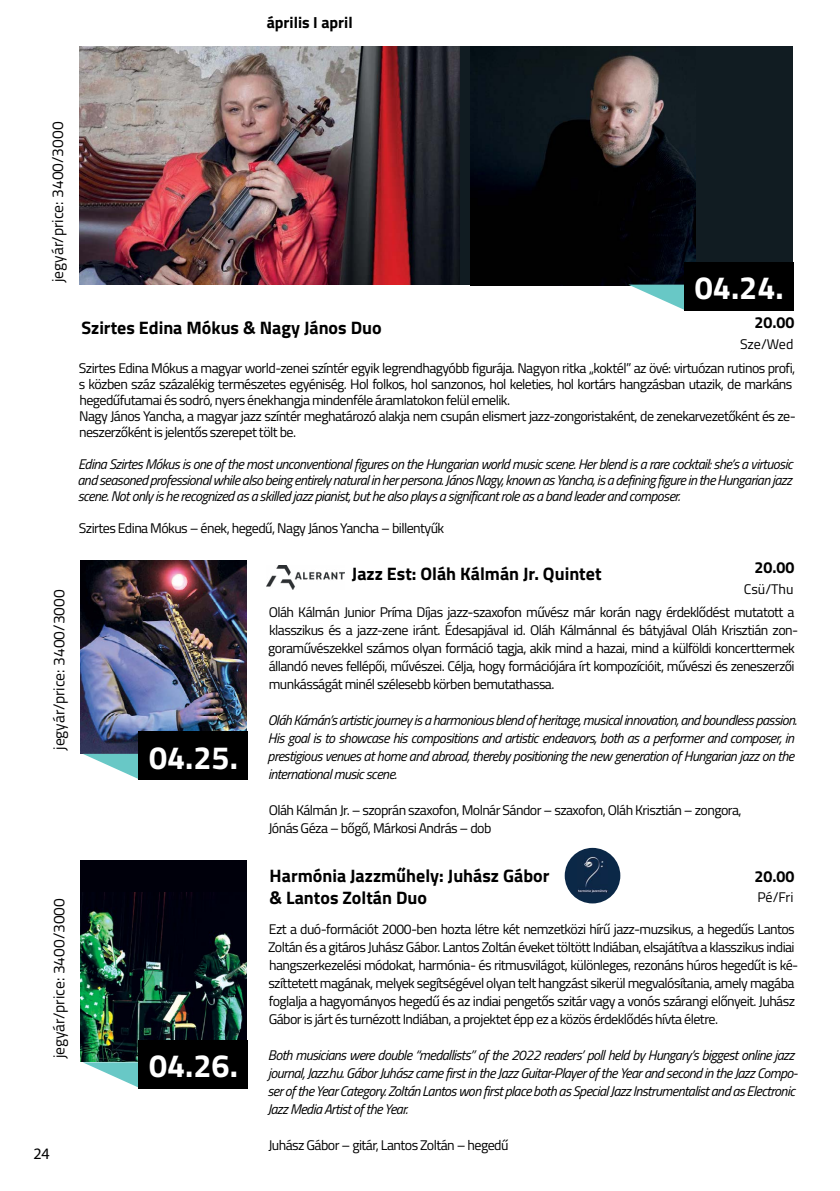
<style>
.page{position:relative;width:840px;height:1191px;background:#fff}
.page>*{position:absolute;margin:0;border:0;box-sizing:border-box;transform-origin:0 0}
.t1{font:700 32.2px "Titillium Web";color:#fff}
.t2{font:700 18px/21.6px "Titillium Web";color:#000}
.t3{font:700 16px "Titillium Web";color:#000}
.t4{font:16px "Myriad Pro";color:#000}
.t5{font:15.6px "Titillium Web";color:#000}
.t6{font:14px/18px "Titillium Web";letter-spacing:-.04em;color:#000}
.t7{font:italic 14px/18px "Titillium Web";letter-spacing:-.04em;color:#000}
</style>
<div class="page">
<div style="left:458px;top:46px;width:334px;height:239px;background:#111c22"></div>
<img style="left:470px;top:46px;width:224px;height:239px">
<img style="left:79px;top:46px;width:380px;height:239px">
<svg style="left:628px;top:285px;width:55px;height:25px"></svg>
<div style="left:683px;top:262px;width:109px;height:48px;background:#000"></div>
<img style="left:81px;top:560px;width:166px;height:193px">
<svg style="left:83px;top:754px;width:55px;height:25px"></svg>
<div style="left:138px;top:731px;width:109px;height:48px;background:#000"></div>
<div style="left:81px;top:860px;width:166px;height:201px;background:#00000b"></div>
<img style="left:81px;top:892px;width:166px;height:169px">
<svg style="left:83px;top:1062px;width:55px;height:25px"></svg>
<div style="left:138px;top:1040px;width:109px;height:48px;background:#000"></div>
<div style="left:564px;top:848px;width:56px;height:55px;background:#0b2847;border-radius:50%"></div>
<img style="left:577px;top:856px;width:30px;height:37px">
<img style="left:267px;top:565px;width:77px;height:25px">
<p class="t3" style="left:266px;top:10px;width:87px">április I april</p>
<p class="t3" style="left:267px;top:13px;width:88px">május I may</p>
<p class="t5" style="left:46px;top:282px;width:162px;rotate:-90deg">jegyár/price: 3400/3000</p>
<p class="t5" style="left:48px;top:750px;width:162px;rotate:-90deg">jegyár/price: 3400/3000</p>
<p class="t2" style="left:81px;top:316px;width:302px">Szirtes Edina Mókus &amp; Nagy János Duo</p>
<h1 class="t1" style="left:694px;top:263px;width:90px">04.24.</h1>
<p class="t3" style="left:754px;top:310px;width:41px">20.00</p>
<p class="t6" style="left:739px;top:334px;width:55px">Sze/Wed</p>
<p class="t6" style="left:79px;top:360px;width:718px;line-height:16px">Szirtes Edina Mókus a magyar world-zenei színtér egyik legrendhagyóbb figurája. Nagyon ritka „koktél” az övé: virtuózan rutinos profi, s közben száz százalékig természetes egyéniség. Hol folkos, hol sanzonos, hol keleties, hol kortárs hangzásban utazik, de markáns hegedűfutamai és sodró, nyers énekhangja mindenféle áramlatokon felül emelik.<br>Nagy János Yancha, a magyar jazz színtér meghatározó alakja nem csupán elismert jazz-zongoristaként, de zenekarvezetőként és ze&shy;neszerzőként is jelentős szerepet tölt be.</p>
<p class="t7" style="left:77px;top:456px;width:716px;line-height:16px;text-align:justify">Edina Szirtes Mókus is one of the most unconventional figures on the Hungarian world music scene. Her blend is a rare cocktail: she’s a virtuosic and seasoned professional while also being entirely natural in her persona. János Nagy, known as Yancha, is a defining figure in the Hungarian jazz scene. Not only is he recognized as a skilled jazz pianist, but he also plays a significant role as a band leader and composer.</p>
<p class="t6" style="left:79px;top:519px;width:367px">Szirtes Edina Mókus – ének, hegedű, Nagy János Yancha – billentyűk</p>
<h1 class="t1" style="left:149px;top:732px;width:90px">04.25.</h1>
<p class="t2" style="left:351px;top:561px;width:251px">Jazz Est: Oláh Kálmán Jr. Quintet</p>
<p class="t3" style="left:754px;top:555px;width:41px">20.00</p>
<p class="t6" style="left:743px;top:579px;width:51px">Csü/Thu</p>
<p class="t6" style="left:268px;top:602px;width:531px">Oláh Kálmán Junior Príma Díjas jazz-szaxofon művész már korán nagy érdeklődést mutatott a klasszikus és a jazz-zene iránt. Édesapjával id. Oláh Kálmánnal és bátyjával Oláh Krisztián zon&shy;goraművészekkel számos olyan formáció tagja, akik mind a hazai, mind a külföldi koncerttermek állandó neves fellépői, művészei. Célja, hogy formációjára írt kompozícióit, művészi és zeneszerzői munkásságát minél szélesebb körben bemutathassa.</p>
<p class="t7" style="left:267px;top:710px;width:530px">Oláh Kámán’s artistic journey is a harmonious blend of heritage, musical innovation, and boundless passion.<br>His goal is to showcase his compositions and artistic endeavors, both as a performer and composer, in prestigious venues at home and abroad, thereby positioning the new generation of Hungarian jazz on the international music scene.</p>
<p class="t6" style="left:268px;top:800px;width:474px">Oláh Kálmán Jr. – szoprán szaxofon, Molnár Sándor – szaxofon, Oláh Krisztián – zongora,<br>Jónás Géza – bőgő, Márkosi András – dob</p>
<p class="t5" style="left:48px;top:1058px;width:162px;rotate:-90deg">jegyár/price: 3400/3000</p>
<p class="t4" style="left:33px;top:1143px;width:18px">24</p>
<h1 class="t1" style="left:149px;top:1041px;width:90px">04.26.</h1>
<p class="t2" style="left:269px;top:864px;width:281px">Harmónia Jazzműhely: Juhász Gábor &amp; Lantos Zoltán Duo</p>
<p class="t3" style="left:754px;top:863px;width:41px">20.00</p>
<p class="t6" style="left:757px;top:888px;width:38px">Pé/Fri</p>
<p class="t6" style="left:268px;top:919px;width:531px">Ezt a duó-formációt 2000-ben hozta létre két nemzetközi hírű jazz-muzsikus, a hegedűs Lantos Zoltán és a gitáros Juhász Gábor. Lantos Zoltán éveket töltött Indiában, elsajátítva a klasszikus indiai hangszerkezelési módokat, harmónia- és ritmusvilágot, különleges, rezonáns húros hegedűt is ké&shy;szíttetett magának, melyek segítségével olyan telt hangzást sikerül megvalósítania, amely magába foglalja a hagyományos hegedű és az indiai pengetős szitár vagy a vonós szárangi előnyeit. Juhász Gábor is járt és turnézott Indiában, a projektet épp ez a közös érdeklődés hívta életre.</p>
<p class="t7" style="left:267px;top:1045px;width:531px">Both musicians were double “medallists” of the 2022 readers’ poll held by Hungary’s biggest online jazz journal, Jazz.hu. Gábor Juhász came first in the Jazz Guitar-Player of the Year and second in the Jazz Compo&shy;ser of the Year Category. Zoltán Lantos won first place both as Special Jazz Instrumentalist and as Electronic Jazz Media Artist of the Year.</p>
<p class="t6" style="left:268px;top:1135px;width:241px">Juhász Gábor – gitár, Lantos Zoltán – hegedű</p>
</div>
